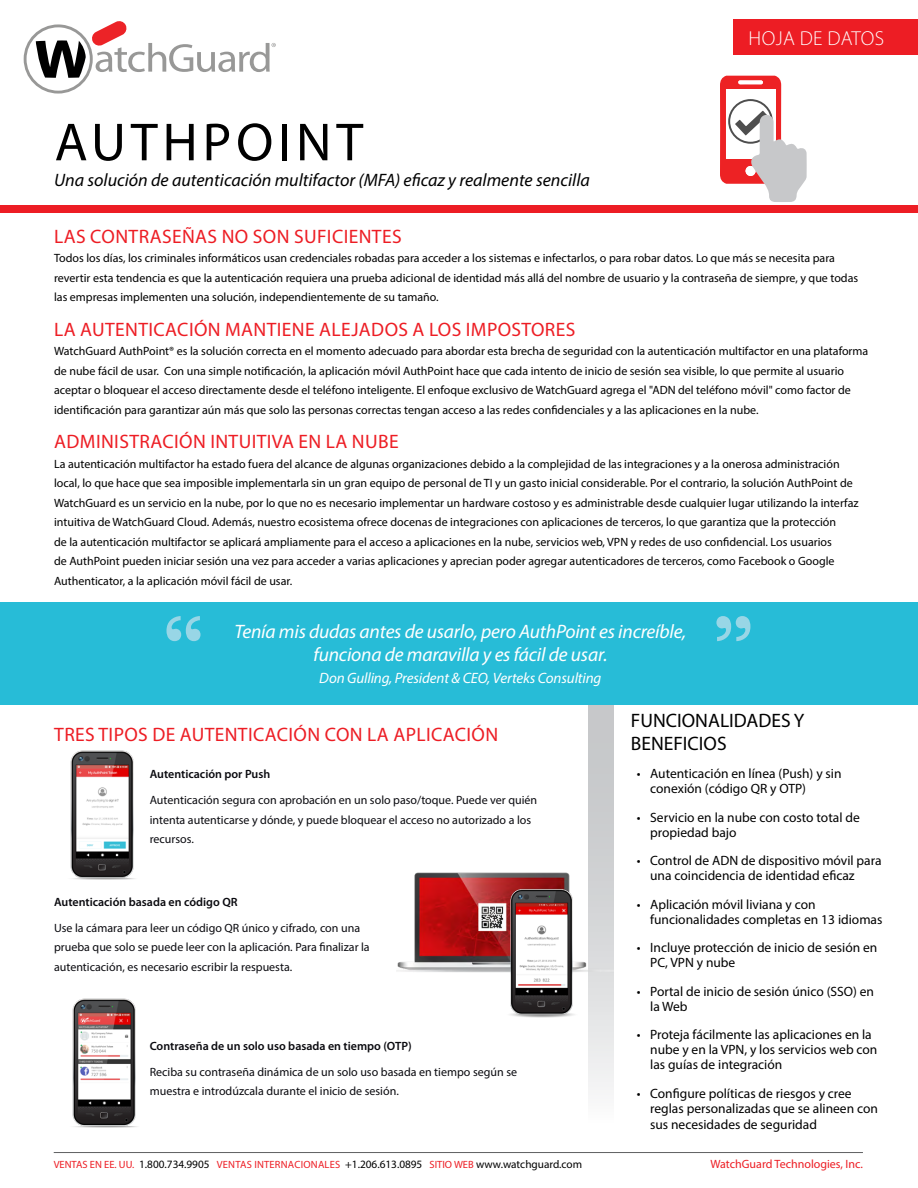
<style>
.page{position:relative;width:918px;height:1188px;background:#fff}
.page>*{position:absolute;margin:0;border:0;box-sizing:border-box;transform-origin:0 0}
.t1{font:54px "Myriad Pro";letter-spacing:.09em;color:#000}
.t2{font:300 20.25px "Myriad Pro";letter-spacing:.02em;color:#fff}
.t3{font:19.5px "Myriad Pro";letter-spacing:.02em;color:#ed1d24}
.t4{font:italic 19.5px/22.5px "Myriad Pro";letter-spacing:-.01em;color:#fff;text-align:center}
.t5{font:19.5px/22.5px "Myriad Pro";color:#000}
.t6{font:italic 18px "Myriad Pro";color:#000}
.t7{font:italic 15px "Myriad Pro";letter-spacing:-.01em;color:#fff}
.t8{font:13.5px/15px "Myriad Pro";color:#000}
.t9{font:12px/19.5px "Myriad Pro";color:#000}
.t10{font:12px/19.5px "Myriad Pro";color:#0a0a0f}
.t11{font:600 12px "Myriad Pro";color:#0a0a0f}
.t12{font:12px "Myriad Pro";color:#ed1d24}
.t13{font:11.25px "Myriad Pro";color:#000}
.s1{font-size:10.5px;color:#ed1d24}
</style>
<div class="page">
<svg style="left:588px;top:705px;width:26px;height:385px"></svg>
<div style="left:0;top:205px;width:918px;height:7px;background:#ed1d24"></div>
<hr style="left:54px;top:1152px;width:809px;height:1px;background:#5f6062">
<svg style="left:24px;top:21px;width:252px;height:73px"></svg>
<div style="left:0;top:602px;width:918px;height:103px;background:#27bcd7"></div>
<div style="left:733px;top:20px;width:185px;height:35px;background:#ed1d24"></div>
<img style="left:70px;top:750px;width:65px;height:130px">
<img style="left:397px;top:864px;width:217px;height:122px">
<img style="left:72px;top:998px;width:65px;height:130px">
<svg style="left:720px;top:76px;width:87px;height:126px"></svg>
<svg style="left:166px;top:616px;width:35px;height:25px"></svg>
<svg style="left:716px;top:616px;width:34px;height:25px"></svg>
<img style="left:491px;top:873px;width:101px;height:158px">
<h2 class="t2" style="left:749px;top:26px;width:137px">HOJA DE DATOS</h2>
<h1 class="t1" style="left:55px;top:109px;width:310px">AUTHPOINT</h1>
<h3 class="t6" style="left:54px;top:169px;width:537px">Una solución de autenticación multifactor (MFA) eficaz y realmente sencilla</h3>
<h3 class="t3" style="left:54px;top:224px;width:349px">LAS CONTRASEÑAS NO SON SUFICIENTES</h3>
<p class="t9" style="left:54px;top:248px;width:806px">Todos los días, los criminales informáticos usan credenciales robadas para acceder a los sistemas e infectarlos, o para robar datos. Lo que más se necesita para revertir esta tendencia es que la autenticación requiera una prueba adicional de identidad más allá del nombre de usuario y la contraseña de siempre, y que todas las empresas implementen una solución, independientemente de su tamaño.</p>
<h3 class="t3" style="left:54px;top:317px;width:523px">LA AUTENTICACIÓN MANTIENE ALEJADOS A LOS IMPOSTORES</h3>
<p class="t9" style="left:54px;top:341px;width:816px">WatchGuard AuthPoint® es la solución correcta en el momento adecuado para abordar esta brecha de seguridad con la autenticación multifactor en una plataforma de nube fácil de usar. Con una simple notificación, la aplicación móvil AuthPoint hace que cada intento de inicio de sesión sea visible, lo que permite al usuario aceptar o bloquear el acceso directamente desde el teléfono inteligente. El enfoque exclusivo de WatchGuard agrega el "ADN del teléfono móvil" como factor de identificación para garantizar aún más que solo las personas correctas tengan acceso a las redes confidenciales y a las aplicaciones en la nube.</p>
<h3 class="t3" style="left:54px;top:430px;width:346px">ADMINISTRACIÓN INTUITIVA EN LA NUBE</h3>
<p class="t9" style="left:54px;top:454px;width:806px">La autenticación multifactor ha estado fuera del alcance de algunas organizaciones debido a la complejidad de las integraciones y a la onerosa administración local, lo que hace que sea imposible implementarla sin un gran equipo de personal de TI y un gasto inicial considerable. Por el contrario, la solución AuthPoint de WatchGuard es un servicio en la nube, por lo que no es necesario implementar un hardware costoso y es administrable desde cualquier lugar utilizando la interfaz intuitiva de WatchGuard Cloud. Además, nuestro ecosistema ofrece docenas de integraciones con aplicaciones de terceros, lo que garantiza que la protección<br>de la autenticación multifactor se aplicará ampliamente para el acceso a aplicaciones en la nube, servicios web, VPN y redes de uso confidencial. Los usuarios<br>de AuthPoint pueden iniciar sesión una vez para acceder a varias aplicaciones y aprecian poder agregar autenticadores de terceros, como Facebook o Google Authenticator, a la aplicación móvil fácil de usar.</p>
<h3 class="t4" style="left:234px;top:620px;width:453px">Tenía mis dudas antes de usarlo, pero AuthPoint es increíble, funciona de maravilla y es fácil de usar.</h3>
<p class="t7" style="left:319px;top:669px;width:284px">Don Gulling, President &amp; CEO, Verteks Consulting</p>
<h3 class="t3" style="left:54px;top:722px;width:446px">TRES TIPOS DE AUTENTICACIÓN CON LA APLICACIÓN</h3>
<p class="t11" style="left:150px;top:767px;width:122px">Autenticación por Push</p>
<p class="t10" style="left:150px;top:790px;width:389px">Autenticación segura con aprobación en un solo paso/toque. Puede ver quién intenta autenticarse y dónde, y puede bloquear el acceso no autorizado a los recursos.</p>
<p class="t11" style="left:54px;top:895px;width:185px">Autenticación basada en código QR</p>
<p class="t10" style="left:54px;top:918px;width:317px">Use la cámara para leer un código QR único y cifrado, con una prueba que solo se puede leer con la aplicación. Para finalizar la autenticación, es necesario escribir la respuesta.</p>
<p class="t11" style="left:150px;top:1039px;width:263px">Contraseña de un solo uso basada en tiempo (OTP)</p>
<p class="t10" style="left:150px;top:1062px;width:369px">Reciba su contraseña dinámica de un solo uso basada en tiempo según se muestra e introdúzcala durante el inicio de sesión.</p>
<p class="t13" style="left:54px;top:1157px;width:530px"><span class="s1">VENTAS EN EE. UU.</span> 1.800.734.9905 <span class="s1">VENTAS INTERNACIONALES</span> +1.206.613.0895 <span class="s1">SITIO WEB</span> www.watchguard.com</p>
<h3 class="t5" style="left:631px;top:709px;width:175px">FUNCIONALIDADES Y<br>BENEFICIOS</h3>
<p class="t8" style="left:650px;top:766px;width:193px;text-indent:-14px">• Autenticación en línea (Push) y sin conexión (código QR y OTP)</p>
<p class="t8" style="left:650px;top:809px;width:211px;text-indent:-14px">• Servicio en la nube con costo total de propiedad bajo</p>
<p class="t8" style="left:650px;top:853px;width:233px;text-indent:-14px">• Control de ADN de dispositivo móvil para una coincidencia de identidad eficaz</p>
<p class="t8" style="left:650px;top:896px;width:234px;text-indent:-14px">• Aplicación móvil liviana y con funcionalidades completas en 13 idiomas</p>
<p class="t8" style="left:650px;top:940px;width:229px;text-indent:-14px">• Incluye protección de inicio de sesión en<br>PC, VPN y nube</p>
<p class="t8" style="left:650px;top:983px;width:225px;text-indent:-14px">• Portal de inicio de sesión único (SSO) en la Web</p>
<p class="t8" style="left:650px;top:1027px;width:229px;text-indent:-14px">• Proteja fácilmente las aplicaciones en la nube y en la VPN, y los servicios web con las guías de integración</p>
<p class="t8" style="left:650px;top:1085px;width:229px;text-indent:-14px">• Configure políticas de riesgos y cree reglas personalizadas que se alineen con</p>
<p class="t8" style="left:650px;top:1117px;width:168px">sus necesidades de seguridad</p>
<p class="t12" style="left:710px;top:1157px;width:154px">WatchGuard Technologies, Inc.</p>
</div>
